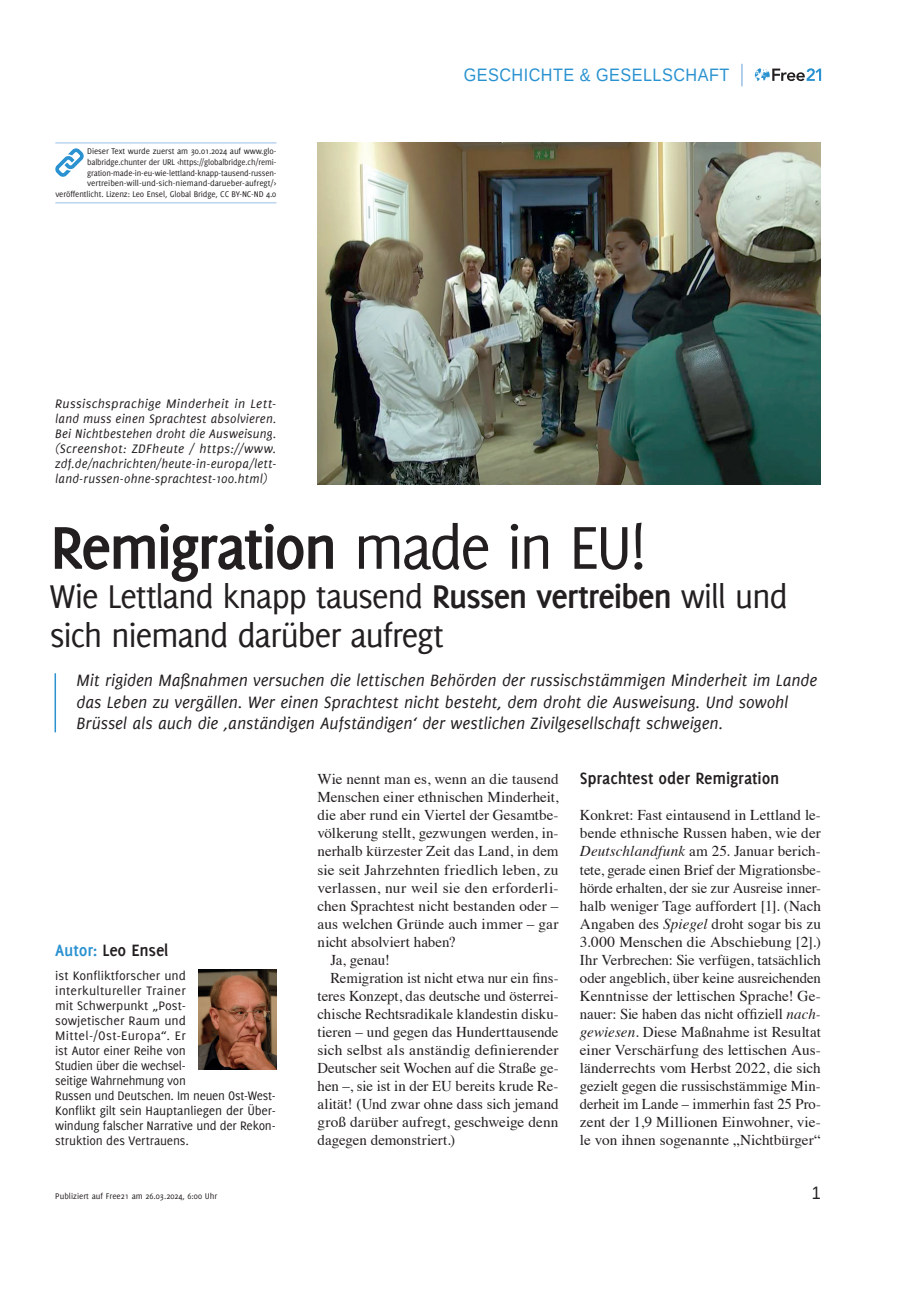
<style>
.page{position:relative;width:906px;height:1289px;background:#fff}
.page>*{position:absolute;margin:0;border:0;box-sizing:border-box;transform-origin:0 0}
.t1{font:700 66px "Delicious";letter-spacing:-.045em;color:#231f20}
.t2{font:36px/39px "Delicious";letter-spacing:-.04em;color:#231f20}
.t3{font:italic 18px/21.6px "Delicious";color:#231f20}
.t4{font:700 18px "Delicious";letter-spacing:-.005em;color:#231f20}
.t5{font:18px "Liberation Sans";letter-spacing:.03em;color:#2a92d0;scale:.9 1}
.t6{font:18px "Liberation Sans";color:#231f20;scale:.9 1}
.t7{font:15px/18px "Times";color:#231f20;text-align:justify}
.t8{font:13.5px/15px "Delicious";letter-spacing:-.01em;color:#231f20}
.t9{font:italic 13.5px/15px "Delicious";letter-spacing:.015em;color:#231f20;text-align:justify}
.t10{font:9px/10.8px "Delicious";letter-spacing:-.01em;color:#231f20;text-align:right}
.s1{font-weight:400}
.s2{font-weight:700}
.s3{color:#2a92d0}
.s4{font-style:italic}
</style>
<div class="page">
<svg style="left:755px;top:68px;width:66px;height:13px"></svg>
<svg style="left:741px;top:64px;width:1px;height:22px"></svg>
<hr style="left:55px;top:673px;width:1px;height:59px;background:#2a92d0">
<img style="left:317px;top:142px;width:504px;height:342px">
<hr style="left:55px;top:142px;width:221px;height:1px;background:#9abfe5">
<hr style="left:55px;top:202px;width:221px;height:1px;background:#9abfe5">
<svg style="left:55px;top:148px;width:29px;height:29px"></svg>
<img style="left:199px;top:969px;width:77px;height:100px">
<p class="t10" style="left:55px;top:145px;width:223px">Dieser Text wurde zuerst am 30.01.2024 auf www.glo&shy;balbridge.chunter der URL &lt;https://globalbridge.ch/remi&shy;gration-made-in-eu-wie-lettland-knapp-tausend-russen&shy;vertreiben-will-und-sich-niemand-darueber-aufregt/&gt; veröffentlicht. Lizenz: Leo Ensel, Global Bridge, CC BY-NC-ND 4.0</p>
<p class="t9" style="left:55px;top:396px;width:223px">Russischsprachige Minderheit in Lett&shy;land muss einen Sprachtest absolvieren.<br>Bei Nichtbestehen droht die Ausweisung. (Screenshot: ZDFheute / https://www. zdf.de/nachrichten/heute-in-europa/lett&shy;land-russen-ohne-sprachtest-100.html)</p>
<p class="t5" style="left:464px;top:63px;width:297px">GESCHICHTE &amp; GESELLSCHAFT</p>
<h1 class="t1" style="left:50px;top:509px;width:597px">Remigration <span class="s1">made in EU!</span></h1>
<h2 class="t2" style="left:50px;top:576px;width:739px">Wie Lettland knapp tausend <span class="s2">Russen vertreiben</span> will und sich niemand darüber aufregt</h2>
<p class="t3" style="left:77px;top:669px;width:742px">Mit rigiden Maßnahmen versuchen die lettischen Behörden der russischstämmigen Minderheit im Lande das Leben zu vergällen. Wer einen Sprachtest nicht besteht, dem droht die Ausweisung. Und sowohl<br>Brüssel als auch die ‚anständigen Aufständigen‘ der westlichen Zivilgesellschaft schweigen.</p>
<p class="t4" style="left:55px;top:939px;width:115px"><span class="s3">Autor:</span> Leo Ensel</p>
<p class="t8" style="left:55px;top:967px;width:222px">ist Konfliktforscher und<br>interkultureller Trainer<br>mit Schwerpunkt „Post-<br>sowjetischer Raum und<br>Mittel-/Ost-Europa“. Er<br>ist Autor einer Reihe von<br>Studien über die wechsel-<br>seitige Wahrnehmung von<br>Russen und Deutschen. Im neuen Ost-West-<br>Konflikt gilt sein Hauptanliegen der Über&shy;windung falscher Narrative und der Rekon&shy;struktion des Vertrauens.</p>
<p class="t7" style="left:317px;top:769px;width:242px">Wie nennt man es, wenn an die tausend</p>
<p class="t7" style="left:317px;top:787px;width:242px">Menschen einer ethnischen Minderheit,</p>
<p class="t7" style="left:317px;top:805px;width:242px">die aber rund ein Viertel der Gesamtbe-</p>
<p class="t7" style="left:317px;top:823px;width:242px">völkerung stellt, gezwungen werden, in-</p>
<p class="t7" style="left:317px;top:841px;width:242px">nerhalb kürzester Zeit das Land, in dem</p>
<p class="t7" style="left:317px;top:859px;width:242px">sie seit Jahrzehnten friedlich leben, zu</p>
<p class="t7" style="left:317px;top:877px;width:242px">verlassen, nur weil sie den erforderli-</p>
<p class="t7" style="left:317px;top:895px;width:242px">chen Sprachtest nicht bestanden oder –</p>
<p class="t7" style="left:317px;top:913px;width:242px">aus welchen Gründe auch immer – gar</p>
<p class="t7" style="left:317px;top:931px;width:139px">nicht absolviert haben?</p>
<p class="t7" style="left:330px;top:949px;width:61px">Ja, genau!</p>
<p class="t7" style="left:330px;top:967px;width:230px">Remigration ist nicht etwa nur ein fins-</p>
<p class="t7" style="left:317px;top:985px;width:242px">teres Konzept, das deutsche und österrei-</p>
<p class="t7" style="left:317px;top:1003px;width:242px">chische Rechtsradikale klandestin disku-</p>
<p class="t7" style="left:317px;top:1021px;width:242px">tieren – und gegen das Hunderttausende</p>
<p class="t7" style="left:317px;top:1039px;width:242px">sich selbst als anständig definierender</p>
<p class="t7" style="left:317px;top:1057px;width:242px">Deutscher seit Wochen auf die Straße ge-</p>
<p class="t7" style="left:317px;top:1075px;width:242px">hen –, sie ist in der EU bereits krude Re-</p>
<p class="t7" style="left:317px;top:1093px;width:242px">alität! (Und zwar ohne dass sich jemand</p>
<p class="t7" style="left:317px;top:1111px;width:242px">groß darüber aufregt, geschweige denn</p>
<p class="t7" style="left:317px;top:1129px;width:139px">dagegen demonstriert.)</p>
<p class="t4" style="left:580px;top:768px;width:201px">Sprachtest oder Remigration</p>
<p class="t7" style="left:580px;top:805px;width:242px">Konkret: Fast eintausend in Lettland le&shy;bende ethnische Russen haben, wie der <span class="s4">Deutschlandfunk</span> am 25. Januar berich&shy;tete, gerade einen Brief der Migrationsbe&shy;hörde erhalten, der sie zur Ausreise inner&shy;halb weniger Tage auffordert [1]. (Nach Angaben des <span class="s4">Spiegel</span> droht sogar bis zu 3.000 Menschen die Abschiebung [2].)<br>Ihr Verbrechen: Sie verfügen, tatsächlich oder angeblich, über keine ausreichenden Kenntnisse der lettischen Sprache! Ge&shy;nauer: Sie haben das nicht offiziell <span class="s4">nach&shy;gewiesen</span>. Diese Maßnahme ist Resultat einer Verschärfung des lettischen Aus&shy;länderrechts vom Herbst 2022, die sich gezielt gegen die russischstämmige Min&shy;derheit im Lande – immerhin fast 25 Pro&shy;zent der 1,9 Millionen Einwohner, vie&shy;le von ihnen sogenannte „Nichtbürger“</p>
<p class="t10" style="left:55px;top:1190px;width:163px">Publiziert auf Free21 am 26.03.2024, 6:00 Uhr</p>
<p class="t6" style="left:812px;top:1181px;width:12px">1</p>
</div>
